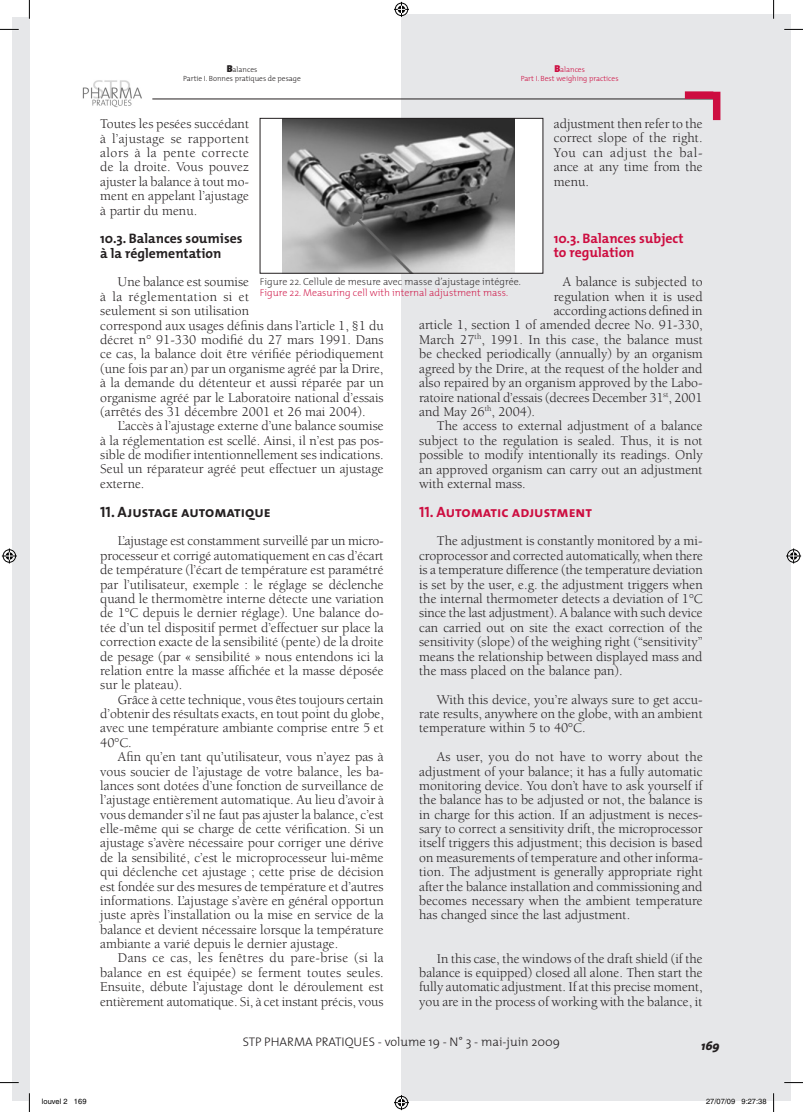
<style>
.page{position:relative;width:803px;height:1112px;background:#fff}
.page>*{position:absolute;margin:0;border:0;box-sizing:border-box;transform-origin:0 0}
.t1{font:15px "The Mix Bold Caps";letter-spacing:-.005em;color:#231f20}
.t2{font:15px "The Mix Bold Caps";color:#cd0d40}
.t3{font:13.75px/14.4px "Berkeley";color:#231f20;text-align:justify}
.t4{font:700 13.75px/14.4px "The Mix";color:#231f20}
.t5{font:700 13.75px/14.4px "The Mix";color:#cd0d40}
.t6{font:300 12.5px "The Mix";color:#231f20}
.t7{font:italic 800 12.5px "The Mix";color:#231f20}
.t8{font:200 10px "The Mix";color:#231f20}
.t9{font:200 10px "The Mix";color:#cd0d40}
.t10{font:300 7.5px/9px "The Mix";color:#231f20;text-align:center}
.t11{font:300 7.5px/9px "The Mix";color:#cd0d40;text-align:center}
.t12{font:7.5px "Helvetica";color:#000}
.s1{font-weight:900;font-size:10px}
</style>
<div class="page">
<div style="left:12px;top:17px;width:17px;height:1082px;background:#e6e7e9"></div>
<div style="left:401px;top:14px;width:390px;height:1085px;background:#e6e7e9"></div>
<hr style="left:152px;top:99px;width:561px;height:1px;background:#231f20">
<div style="left:685px;top:91px;width:28px;height:8px;background:#cd0d40"></div>
<div style="left:713px;top:92px;width:7px;height:28px;background:#cd0d40"></div>
<img style="left:82px;top:80px;width:60px;height:28px">
<div style="left:260px;top:118px;width:283px;height:155px;background:#fff"></div>
<img style="left:283px;top:120px;width:232px;height:151px">
<div style="left:260px;top:118px;width:283px;height:155px;border:1px solid #231f20"></div>
<svg style="left:0;top:29px;width:19px;height:1px"></svg>
<svg style="left:784px;top:29px;width:19px;height:1px"></svg>
<svg style="left:0;top:1082px;width:19px;height:1px"></svg>
<svg style="left:784px;top:1082px;width:19px;height:1px"></svg>
<svg style="left:29px;top:0;width:1px;height:19px"></svg>
<svg style="left:29px;top:1092px;width:1px;height:19px"></svg>
<svg style="left:773px;top:0;width:1px;height:19px"></svg>
<svg style="left:773px;top:1093px;width:1px;height:18px"></svg>
<svg style="left:394px;top:2px;width:15px;height:15px"></svg>
<svg style="left:394px;top:1095px;width:15px;height:14px"></svg>
<svg style="left:2px;top:548px;width:15px;height:15px"></svg>
<svg style="left:786px;top:548px;width:15px;height:15px"></svg>
<svg style="left:741px;top:1099px;width:26px;height:2px"></svg>
<p class="t10" style="left:183px;top:65px;width:119px"><span class="s1">B</span>alances<br>Partie I. Bonnes pratiques de pesage</p>
<p class="t3" style="left:100px;top:117px;width:150px">Toutes les pesées succédant à l’ajustage se rapportent alors à la pente correcte de la droite. Vous pouvez ajuster la balance à tout mo&shy;ment en appelant l’ajustage à partir du menu.</p>
<p class="t4" style="left:100px;top:231px;width:144px">10.3. Balances soumises à la réglementation</p>
<p class="t3" style="left:100px;top:275px;width:285px;text-align:left;text-indent:18px">Une balance est soumise<br>à la réglementation si et<br>seulement si son utilisation<br>correspond aux usages définis dans l’article 1, §1 du décret n° 91-330 modifié du 27 mars 1991. Dans ce cas, la balance doit être vérifiée périodiquement (une fois par an) par un organisme agréé par la Drire, à la demande du détenteur et aussi réparée par un organisme agréé par le Laboratoire national d’essais (arrêtés des 31 décembre 2001 et 26 mai 2004).</p>
<p class="t3" style="left:100px;top:419px;width:285px;text-indent:18px">L’accès à l’ajustage externe d’une balance soumise à la réglementation est scellé. Ainsi, il n’est pas pos&shy;sible de modifier intentionnellement ses indications.<br>Seul un réparateur agréé peut effectuer un ajustage externe.</p>
<p class="t1" style="left:100px;top:499px;width:172px">11. Ajustage automatique</p>
<p class="t3" style="left:100px;top:534px;width:285px;text-indent:18px">L’ajustage est constamment surveillé par un micro&shy;processeur et corrigé automatiquement en cas d’écart de température (l’écart de température est paramétré par l’utilisateur, exemple : le réglage se déclenche quand le thermomètre interne détecte une variation de 1°C depuis le dernier réglage). Une balance do&shy;tée d’un tel dispositif permet d’effectuer sur place la correction exacte de la sensibilité (pente) de la droite de pesage (par « sensibilité » nous entendons ici la relation entre la masse affichée et la masse déposée sur le plateau).</p>
<p class="t3" style="left:100px;top:692px;width:285px;text-indent:18px">Grâce à cette technique, vous êtes toujours certain d’obtenir des résultats exacts, en tout point du globe, avec une température ambiante comprise entre 5 et 40°C.</p>
<p class="t3" style="left:100px;top:749px;width:285px;text-indent:18px">Afin qu’en tant qu’utilisateur, vous n’ayez pas à vous soucier de l’ajustage de votre balance, les ba&shy;lances sont dotées d’une fonction de surveillance de l’ajustage entièrement automatique. Au lieu d’avoir à vous demander s’il ne faut pas ajuster la balance, c’est elle-même qui se charge de cette vérification. Si un ajustage s’avère nécessaire pour corriger une dérive de la sensibilité, c’est le microprocesseur lui-même qui déclenche cet ajustage ; cette prise de décision est fondée sur des mesures de température et d’autres informations. L’ajustage s’avère en général opportun juste après l’installation ou la mise en service de la balance et devient nécessaire lorsque la température ambiante a varié depuis le dernier ajustage.</p>
<p class="t3" style="left:100px;top:951px;width:285px;text-indent:18px">Dans ce cas, les fenêtres du pare-brise (si la balance en est équipée) se ferment toutes seules.<br>Ensuite, débute l’ajustage dont le déroulement est entièrement automatique. Si, à cet instant précis, vous</p>
<p class="t11" style="left:521px;top:65px;width:99px"><span class="s1">B</span>alances<br>Part I. Best weighing practices</p>
<p class="t3" style="left:554px;top:117px;width:150px">adjustment then refer to the correct slope of the right.<br>You can adjust the bal&shy;ance at any time from the menu.</p>
<p class="t5" style="left:554px;top:231px;width:131px">10.3. Balances subject to regulation</p>
<p class="t3" style="left:563px;top:275px;width:141px">A balance is subjected to</p>
<p class="t3" style="left:554px;top:289px;width:150px">regulation when it is used</p>
<p class="t3" style="left:554px;top:304px;width:150px">according actions defined in</p>
<p class="t3" style="left:419px;top:318px;width:285px">article 1, section 1 of amended decree No. 91-330,</p>
<p class="t3" style="left:419px;top:333px;width:285px">March 27<sup>th</sup>, 1991. In this case, the balance must</p>
<p class="t3" style="left:419px;top:347px;width:285px">be checked periodically (annually) by an organism</p>
<p class="t3" style="left:419px;top:361px;width:285px">agreed by the Drire, at the request of the holder and</p>
<p class="t3" style="left:419px;top:376px;width:285px">also repaired by an organism approved by the Labo-</p>
<p class="t3" style="left:419px;top:390px;width:285px">ratoire national d’essais (decrees December 31<sup>st</sup>, 2001</p>
<p class="t3" style="left:419px;top:404px;width:117px">and May 26<sup>th</sup>, 2004).</p>
<p class="t3" style="left:437px;top:419px;width:267px">The access to external adjustment of a balance</p>
<p class="t3" style="left:419px;top:433px;width:285px">subject to the regulation is sealed. Thus, it is not</p>
<p class="t3" style="left:419px;top:448px;width:285px">possible to modify intentionally its readings. Only</p>
<p class="t3" style="left:419px;top:462px;width:285px">an approved organism can carry out an adjustment</p>
<p class="t3" style="left:419px;top:476px;width:108px">with external mass.</p>
<p class="t2" style="left:419px;top:499px;width:174px">11. Automatic adjustment</p>
<p class="t3" style="left:419px;top:534px;width:285px;text-indent:18px">The adjustment is constantly monitored by a mi&shy;croprocessor and corrected automatically, when there is a temperature difference (the temperature deviation is set by the user, e.g. the adjustment triggers when the internal thermometer detects a deviation of 1°C since the last adjustment). A balance with such device can carried out on site the exact correction of the sensitivity (slope) of the weighing right (“sensitivity” means the relationship between displayed mass and the mass placed on the balance pan).</p>
<p class="t3" style="left:419px;top:692px;width:285px;text-indent:18px">With this device, you’re always sure to get accu&shy;rate results, anywhere on the globe, with an ambient temperature within 5 to 40°C.</p>
<p class="t3" style="left:419px;top:749px;width:285px;text-indent:18px">As user, you do not have to worry about the adjustment of your balance; it has a fully automatic monitoring device. You don’t have to ask yourself if the balance has to be adjusted or not, the balance is in charge for this action. If an adjustment is neces&shy;sary to correct a sensitivity drift, the microprocessor itself triggers this adjustment; this decision is based on measurements of temperature and other informa&shy;tion. The adjustment is generally appropriate right after the balance installation and commissioning and becomes necessary when the ambient temperature has changed since the last adjustment.</p>
<p class="t3" style="left:419px;top:951px;width:285px;text-indent:18px">In this case, the windows of the draft shield (if the balance is equipped) closed all alone. Then start the fully automatic adjustment. If at this precise moment, you are in the process of working with the balance, it</p>
<p class="t8" style="left:260px;top:273px;width:262px">Figure 22. Cellule de mesure avec masse d’ajustage intégrée.</p>
<p class="t9" style="left:260px;top:284px;width:250px">Figure 22. Measuring cell with internal adjustment mass.</p>
<p class="t6" style="left:243px;top:1031px;width:319px">STP PHARMA PRATIQUES - volume 19 - N° 3 - mai-juin 2009</p>
<p class="t7" style="left:701px;top:1035px;width:20px">169</p>
<p class="t12" style="left:42px;top:1097px;width:46px">louvel 2 169</p>
<p class="t12" style="left:706px;top:1097px;width:62px">27/07/09 9:27:38</p>
</div>
